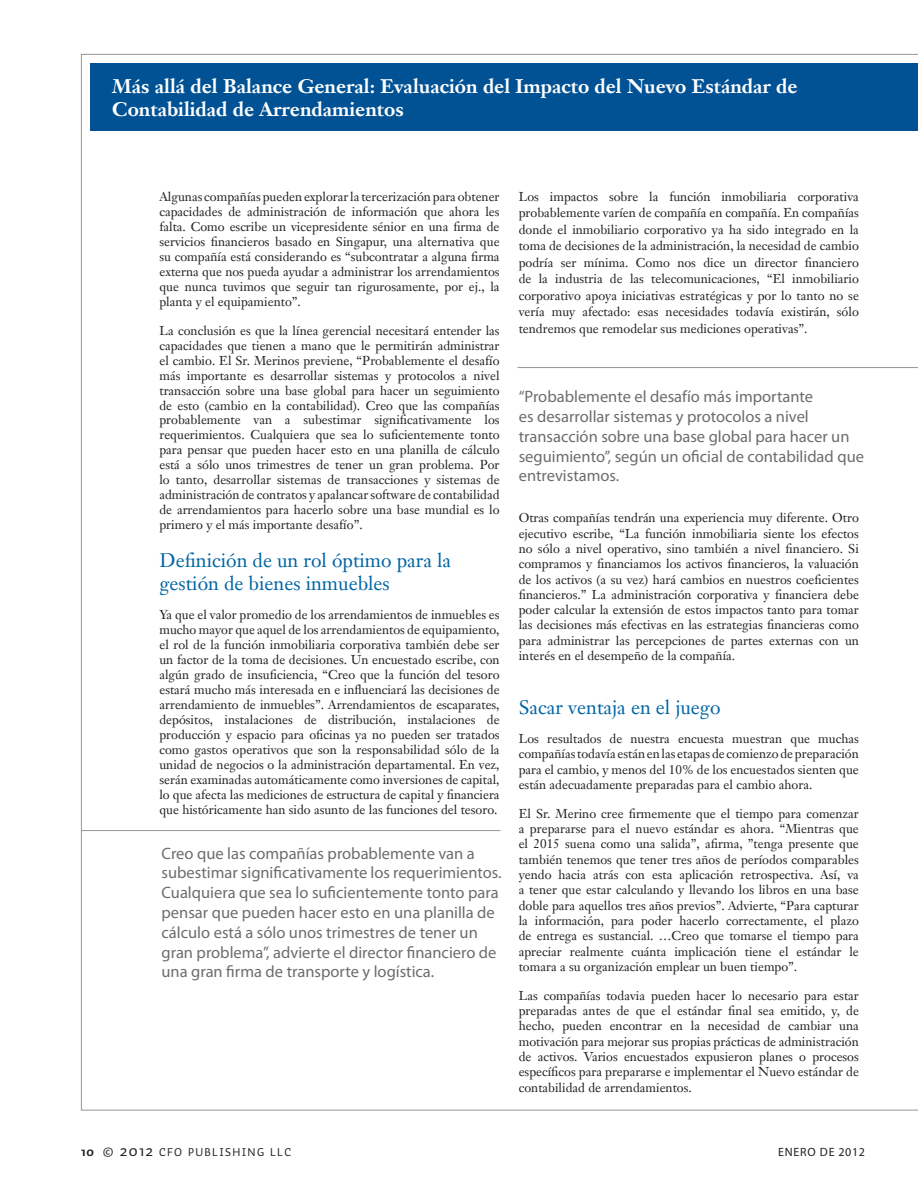
<style>
.page{position:relative;width:918px;height:1188px;background:#fff}
.page>*{position:absolute;margin:0;border:0;box-sizing:border-box;transform-origin:0 0}
.t1{font:700 19.5px/23.4px "Janson Text LT";color:#fff}
.t2{font:19.5px/23.4px "Janson Text LT";color:#0065a4}
.t3{font:16.5px/19.8px "Myriad Pro";color:#6c6d70}
.t4{font:12.75px/15px "Janson Text LT";color:#231f20;text-align:justify}
.t5{font:12px "Myriad Pro";color:#231f20}
.t6{font:11.55px "Auto 1";letter-spacing:.115em;color:#231f20}
.s1{font-weight:700;font-size:13.5px}
.s2{font-size:16.5px}
.s3{font-family:"Myriad Pro";font-size:12px}
.s4{font-family:"Auto 1";font-size:16.5px}
</style>
<div class="page">
<div style="left:90px;top:63px;width:828px;height:68px;background:#005294"></div>
<hr style="left:81px;top:830px;width:420px;height:1px;background:#939598">
<hr style="left:517px;top:367px;width:401px;height:1px;background:#939598">
<h1 class="t1" style="left:112px;top:74px;width:687px">Más allá del Balance General: Evaluación del Impacto del Nuevo Estándar de<br>Contabilidad de Arrendamientos</h1>
<p class="t4" style="left:159px;top:189px;width:342px">Algunas compañías pueden explorar la tercerización para obtener capacidades de administración de información que ahora les falta. Como escribe un vicepresidente sénior en una firma de servicios financieros basado en Singapur, una alternativa que su compañía está considerando es “subcontratar a alguna firma externa que nos pueda ayudar a administrar los arrendamientos que nunca tuvimos que seguir tan rigurosamente, por ej., la planta y el equipamiento”.</p>
<p class="t4" style="left:159px;top:323px;width:342px">La conclusión es que la línea gerencial necesitará entender las capacidades que tienen a mano que le permitirán administrar el cambio. El Sr. Merinos previene, “Probablemente el desafío más importante es desarrollar sistemas y protocolos a nivel transacción sobre una base global para hacer un seguimiento de esto (cambio en la contabilidad). Creo que las compañías probablemente van a subestimar significativamente los requerimientos. Cualquiera que sea lo suficientemente tonto para pensar que pueden hacer esto en una planilla de cálculo está a sólo unos trimestres de tener un gran problema. Por lo tanto, desarrollar sistemas de transacciones y sistemas de administración de contratos y apalancar software de contabilidad de arrendamientos para hacerlo sobre una base mundial es lo primero y el más importante desafío”.</p>
<h1 class="t2" style="left:159px;top:548px;width:293px">Definición de un rol óptimo para la gestión de bienes inmuebles</h1>
<p class="t4" style="left:159px;top:607px;width:342px">Ya que el valor promedio de los arrendamientos de inmuebles es mucho mayor que aquel de los arrendamientos de equipamiento, el rol de la función inmobiliaria corporativa también debe ser un factor de la toma de decisiones. Un encuestado escribe, con algún grado de insuficiencia, “Creo que la función del tesoro estará mucho más interesada en e influenciará las decisiones de arrendamiento de inmuebles”. Arrendamientos de escaparates, depósitos, instalaciones de distribución, instalaciones de producción y espacio para oficinas ya no pueden ser tratados como gastos operativos que son la responsabilidad sólo de la unidad de negocios o la administración departamental. En vez, serán examinadas automáticamente como inversiones de capital, lo que afecta las mediciones de estructura de capital y financiera que históricamente han sido asunto de las funciones del tesoro.</p>
<p class="t3" style="left:162px;top:843px;width:342px">Creo que las compañías probablemente van a subestimar significativamente los requerimientos.<br>Cualquiera que sea lo suficientemente tonto para pensar que pueden hacer esto en una planilla de cálculo está a sólo unos trimestres de tener un gran problema”, advierte el director financiero de una gran firma de transporte y logística.</p>
<p class="t4" style="left:519px;top:188px;width:342px;line-height:16.5px">Los impactos sobre la función inmobiliaria corporativa probablemente varíen de compañía en compañía. En compañías donde el inmobiliario corporativo ya ha sido integrado en la toma de decisiones de la administración, la necesidad de cambio podría ser mínima. Como nos dice un director financiero de la industria de las telecomunicaciones, “El inmobiliario corporativo apoya iniciativas estratégicas y por lo tanto no se vería muy afectado: esas necesidades todavía existirán, sólo tendremos que remodelar sus mediciones operativas”.</p>
<p class="t3" style="left:519px;top:387px;width:347px">“Probablemente el desafío más importante<br>es desarrollar sistemas y protocolos a nivel transacción sobre una base global para hacer un seguimiento”, según un oficial de contabilidad que entrevistamos.</p>
<p class="t4" style="left:519px;top:510px;width:342px">Otras compañías tendrán una experiencia muy diferente. Otro ejecutivo escribe, “La función inmobiliaria siente los efectos no sólo a nivel operativo, sino también a nivel financiero. Si compramos y financiamos los activos financieros, la valuación de los activos (a su vez) hará cambios en nuestros coeficientes financieros.” La administración corporativa y financiera debe poder calcular la extensión de estos impactos tanto para tomar las decisiones más efectivas en las estrategias financieras como para administrar las percepciones de partes externas con un interés en el desempeño de la compañía.</p>
<h1 class="t2" style="left:519px;top:696px;width:203px">Sacar ventaja en el juego</h1>
<p class="t4" style="left:519px;top:731px;width:342px">Los resultados de nuestra encuesta muestran que muchas compañías todavía están en las etapas de comienzo de preparación para el cambio, y menos del 10% de los encuestados sienten que están adecuadamente preparadas para el cambio ahora.</p>
<p class="t4" style="left:519px;top:806px;width:342px">El Sr. Merino cree firmemente que el tiempo para comenzar a prepararse para el nuevo estándar es ahora. “Mientras que el 2015 suena como una salida”, afirma, ”tenga presente que también tenemos que tener tres años de períodos comparables yendo hacia atrás con esta aplicación retrospectiva. Así, va a tener que estar calculando y llevando los libros en una base doble para aquellos tres años previos”. Advierte, “Para capturar la información, para poder hacerlo correctamente, el plazo de entrega es sustancial. …Creo que tomarse el tiempo para apreciar realmente cuánta implicación tiene el estándar le tomara a su organización emplear un buen tiempo”.</p>
<p class="t4" style="left:519px;top:988px;width:342px">Las compañías todavia pueden hacer lo necesario para estar preparadas antes de que el estándar final sea emitido, y, de hecho, pueden encontrar en la necesidad de cambiar una motivación para mejorar sus propias prácticas de administración de activos. Varios encuestados expusieron planes o procesos específicos para prepararse e implementar el Nuevo estándar de contabilidad de arrendamientos.</p>
<p class="t6" style="left:81px;top:1145px;width:212px"><span class="s1">10</span> <span class="s2">© 2012</span> CFO PUBLISHING LLC</p>
<p class="t6" style="left:771px;top:1145px;width:96px">JANUARY <span class="s3">e 2012</span></p>
<p class="t5" style="left:778px;top:1145px;width:87px">Enero d <span class="s4">2012</span></p>
</div>
